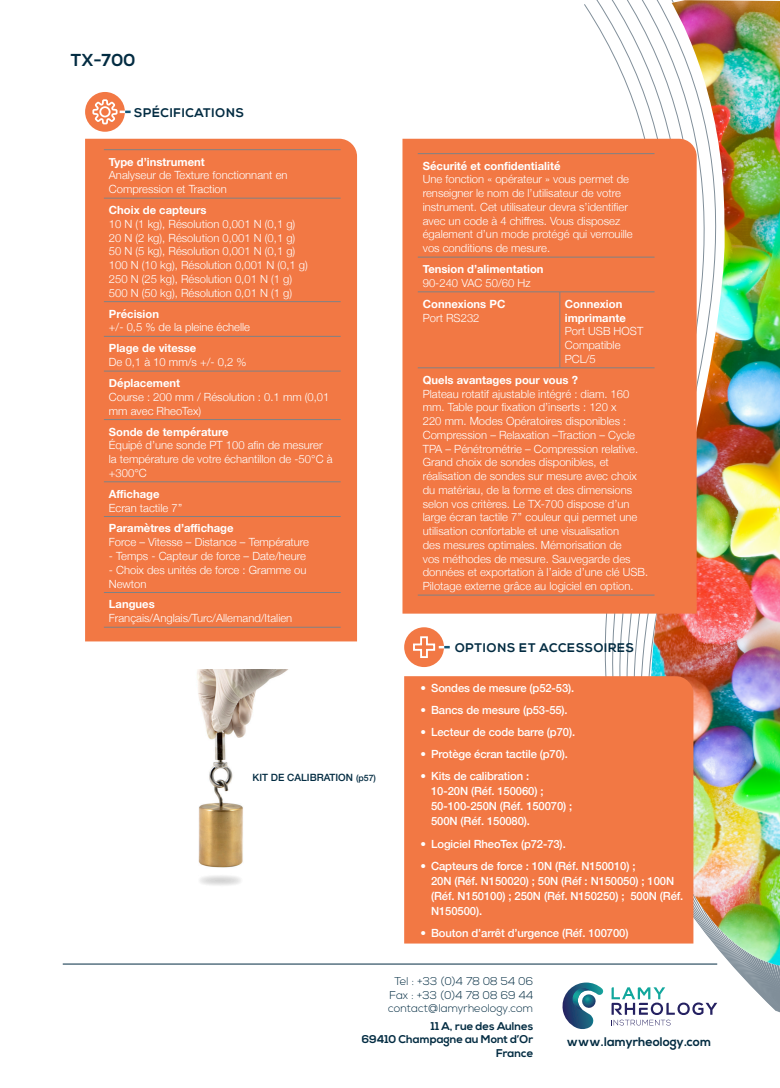
<style>
.page{position:relative;width:780px;height:1088px;background:#fff}
.page>*{position:absolute;margin:0;border:0;box-sizing:border-box;transform-origin:0 0}
.t1{font:700 17.25px "Nexa";color:#032c42}
.t2{font:700 12.5px "Nexa";letter-spacing:.05em;color:#032c42}
.t3{font:700 12.5px "Nexa";color:#032c42}
.t4{font:300 11.25px/13.8px "Helvetica Neue";color:#fff}
.t5{font:500 11.25px/15px "Helvetica Neue";letter-spacing:-.01em;color:#fff}
.t6{font:700 11.25px/13.8px "Helvetica Neue";color:#fff}
.t7{font:300 11.25px/13.5px "Nexa";color:#032c42;text-align:center}
.t8{font:700 11.25px/13.5px "Nexa";color:#032c42;text-align:right}
.t9{font:500 10px "Helvetica Neue";color:#032c42}
.s1{font-size:8.75px}
</style>
<div class="page">
<svg style="left:611px;top:1023px;width:52px;height:3px"></svg>
<svg style="left:567px;top:1020px;width:27px;height:9px"></svg>
<hr style="left:63px;top:964px;width:654px;height:1px;background:#032c42">
<svg style="left:761px;top:996px;width:19px;height:17px"></svg>
<svg style="left:634px;top:10px;width:146px;height:986px"></svg>
<img style="left:638px;top:0;width:142px;height:966px">
<div style="left:85px;top:92px;width:40px;height:40px;background:#f27844;border-radius:50%"></div>
<div style="left:402px;top:139px;width:294px;height:475px;background:#f27844"></div>
<div style="left:85px;top:139px;width:272px;height:502px;background:#f27844"></div>
<svg style="left:92px;top:99px;width:39px;height:25px"></svg>
<div style="left:404px;top:627px;width:40px;height:40px;background:#f27844;border-radius:50%"></div>
<svg style="left:413px;top:635px;width:36px;height:24px"></svg>
<div style="left:404px;top:676px;width:289px;height:267px;background:#f27844"></div>
<img style="left:197px;top:670px;width:91px;height:216px">
<hr style="left:104px;top:149px;width:142px;height:1px;background:#808285">
<hr style="left:246px;top:149px;width:94px;height:1px;background:#808285">
<hr style="left:104px;top:198px;width:142px;height:1px;background:#808285">
<hr style="left:246px;top:198px;width:94px;height:1px;background:#808285">
<hr style="left:104px;top:301px;width:142px;height:1px;background:#808285">
<hr style="left:246px;top:301px;width:94px;height:1px;background:#808285">
<hr style="left:104px;top:336px;width:142px;height:1px;background:#808285">
<hr style="left:246px;top:336px;width:94px;height:1px;background:#808285">
<hr style="left:104px;top:371px;width:142px;height:1px;background:#808285">
<hr style="left:246px;top:371px;width:94px;height:1px;background:#808285">
<hr style="left:104px;top:419px;width:142px;height:1px;background:#808285">
<hr style="left:246px;top:419px;width:94px;height:1px;background:#808285">
<hr style="left:104px;top:481px;width:142px;height:1px;background:#808285">
<hr style="left:246px;top:481px;width:94px;height:1px;background:#808285">
<hr style="left:104px;top:516px;width:142px;height:1px;background:#808285">
<hr style="left:246px;top:516px;width:94px;height:1px;background:#808285">
<hr style="left:104px;top:592px;width:142px;height:1px;background:#808285">
<hr style="left:246px;top:592px;width:94px;height:1px;background:#808285">
<hr style="left:104px;top:627px;width:142px;height:1px;background:#808285">
<hr style="left:246px;top:627px;width:94px;height:1px;background:#808285">
<hr style="left:418px;top:153px;width:142px;height:1px;background:#808285">
<hr style="left:560px;top:153px;width:94px;height:1px;background:#808285">
<hr style="left:418px;top:257px;width:142px;height:1px;background:#808285">
<hr style="left:560px;top:257px;width:94px;height:1px;background:#808285">
<hr style="left:418px;top:292px;width:142px;height:1px;background:#808285">
<hr style="left:560px;top:292px;width:94px;height:1px;background:#808285">
<hr style="left:559px;top:292px;width:1px;height:76px;background:#808285">
<hr style="left:418px;top:368px;width:142px;height:1px;background:#808285">
<hr style="left:560px;top:368px;width:94px;height:1px;background:#808285">
<hr style="left:418px;top:595px;width:142px;height:1px;background:#808285">
<hr style="left:560px;top:595px;width:94px;height:1px;background:#808285">
<p class="t1" style="left:71px;top:50px;width:66px">TX-700</p>
<p class="t2" style="left:134px;top:105px;width:111px">SPÉCIFICATIONS</p>
<p class="t6" style="left:109px;top:155px;width:97px">Type d’instrument</p>
<p class="t4" style="left:109px;top:168px;width:180px">Analyseur de Texture fonctionnant en<br>Compression et Traction</p>
<p class="t6" style="left:109px;top:203px;width:99px">Choix de capteurs</p>
<p class="t4" style="left:109px;top:216px;width:188px">10 N (1 kg), Résolution 0,001 N (0,1 g)</p>
<p class="t4" style="left:109px;top:230px;width:188px">20 N (2 kg), Résolution 0,001 N (0,1 g)</p>
<p class="t4" style="left:109px;top:244px;width:188px">50 N (5 kg), Résolution 0,001 N (0,1 g)</p>
<p class="t4" style="left:109px;top:257px;width:200px">100 N (10 kg), Résolution 0,001 N (0,1 g)</p>
<p class="t4" style="left:109px;top:271px;width:185px">250 N (25 kg), Résolution 0,01 N (1 g)</p>
<p class="t4" style="left:109px;top:285px;width:185px">500 N (50 kg), Résolution 0,01 N (1 g)</p>
<p class="t6" style="left:109px;top:307px;width:52px">Précision</p>
<p class="t4" style="left:109px;top:320px;width:143px">+/- 0,5 % de la pleine échelle</p>
<p class="t6" style="left:109px;top:342px;width:89px">Plage de vitesse</p>
<p class="t4" style="left:109px;top:354px;width:139px">De 0,1 à 10 mm/s +/- 0,2 %</p>
<p class="t6" style="left:109px;top:376px;width:73px">Déplacement</p>
<p class="t4" style="left:109px;top:389px;width:222px">Course : 200 mm / Résolution : 0.1 mm (0,01 mm avec RheoTex)</p>
<p class="t6" style="left:109px;top:425px;width:121px">Sonde de température</p>
<p class="t4" style="left:109px;top:438px;width:225px">Équipé d’une sonde PT 100 afin de mesurer la température de votre échantillon de -50°C à +300°C</p>
<p class="t6" style="left:109px;top:487px;width:52px">Affichage</p>
<p class="t4" style="left:109px;top:500px;width:75px">Ecran tactile 7’’</p>
<p class="t6" style="left:109px;top:522px;width:126px">Paramètres d’affichage</p>
<p class="t4" style="left:109px;top:534px;width:202px">Force – Vitesse – Distance – Température</p>
<p class="t4" style="left:109px;top:548px;width:198px">- Temps - Capteur de force – Date/heure</p>
<p class="t4" style="left:109px;top:562px;width:199px">- Choix des unités de force : Gramme ou<br>Newton</p>
<p class="t6" style="left:109px;top:598px;width:47px">Langues</p>
<p class="t4" style="left:109px;top:610px;width:185px">Français/Anglais/Turc/Allemand/Italien</p>
<p class="t9" style="left:252px;top:769px;width:125px">KIT DE CALIBRATION <span class="s1">(p57)</span></p>
<p class="t6" style="left:423px;top:159px;width:139px">Sécurité et confidentialité</p>
<p class="t4" style="left:423px;top:172px;width:211px">Une fonction « opérateur » vous permet de renseigner le nom de l’utilisateur de votre instrument. Cet utilisateur devra s’identifier avec un code à 4 chiffres. Vous disposez également d’un mode protégé qui verrouille vos conditions de mesure.</p>
<p class="t6" style="left:423px;top:262px;width:122px">Tension d’alimentation</p>
<p class="t4" style="left:423px;top:275px;width:109px">90-240 VAC 50/60 Hz</p>
<p class="t6" style="left:423px;top:297px;width:84px">Connexions PC</p>
<p class="t4" style="left:423px;top:310px;width:58px">Port RS232</p>
<p class="t6" style="left:565px;top:297px;width:62px">Connexion imprimante</p>
<p class="t4" style="left:565px;top:324px;width:80px">Port USB HOST</p>
<p class="t4" style="left:565px;top:337px;width:57px">Compatible<br>PCL/5</p>
<p class="t6" style="left:423px;top:373px;width:157px">Quels avantages pour vous ?</p>
<p class="t4" style="left:423px;top:386px;width:227px">Plateau rotatif ajustable intégré : diam. 160 mm. Table pour fixation d’inserts : 120 x<br>220 mm. Modes Opératoires disponibles :<br>Compression – Relaxation –Traction – Cycle TPA – Pénétrométrie – Compression relative.<br>Grand choix de sondes disponibles, et réalisation de sondes sur mesure avec choix du matériau, de la forme et des dimensions selon vos critères. Le TX-700 dispose d’un large écran tactile 7’’ couleur qui permet une utilisation confortable et une visualisation<br>des mesures optimales. Mémorisation de<br>vos méthodes de mesure. Sauvegarde des données et exportation à l’aide d’une clé USB.<br>Pilotage externe grâce au logiciel en option.</p>
<p class="t2" style="left:455px;top:640px;width:180px">OPTIONS ET ACCESSOIRES</p>
<p class="t5" style="left:420px;top:680px;width:155px">• Sondes de mesure (p52-53).</p>
<p class="t5" style="left:420px;top:702px;width:149px">• Bancs de mesure (p53-55).</p>
<p class="t5" style="left:420px;top:724px;width:156px">• Lecteur de code barre (p70).</p>
<p class="t5" style="left:420px;top:746px;width:149px">• Protège écran tactile (p70).</p>
<p class="t5" style="left:431px;top:768px;width:143px;text-indent:-11px">• Kits de calibration :<br>10-20N (Réf. 150060) ;<br>50-100-250N (Réf. 150070) ;<br>500N (Réf. 150080).</p>
<p class="t5" style="left:420px;top:835px;width:147px">• Logiciel RheoTex (p72-73).</p>
<p class="t5" style="left:431px;top:857px;width:254px;text-indent:-11px">• Capteurs de force : 10N (Réf. N150010) ;<br>20N (Réf. N150020) ; 50N (Réf : N150050) ; 100N (Réf. N150100) ; 250N (Réf. N150250) ; 500N (Réf.<br>N150500).</p>
<p class="t5" style="left:420px;top:924px;width:209px">• Bouton d’arrêt d’urgence (Réf. 100700)</p>
<p class="t7" style="left:388px;top:975px;width:147px">Tel : +33 (0)4 78 08 54 06<br>Fax : +33 (0)4 78 08 69 44 contact@lamyrheology.com</p>
<p class="t8" style="left:361px;top:1019px;width:173px">11 A, rue des Aulnes<br>69410 Champagne au Mont d’Or<br>France</p>
<p class="t3" style="left:566px;top:1034px;width:146px">www.lamyrheology.com</p>
</div>
